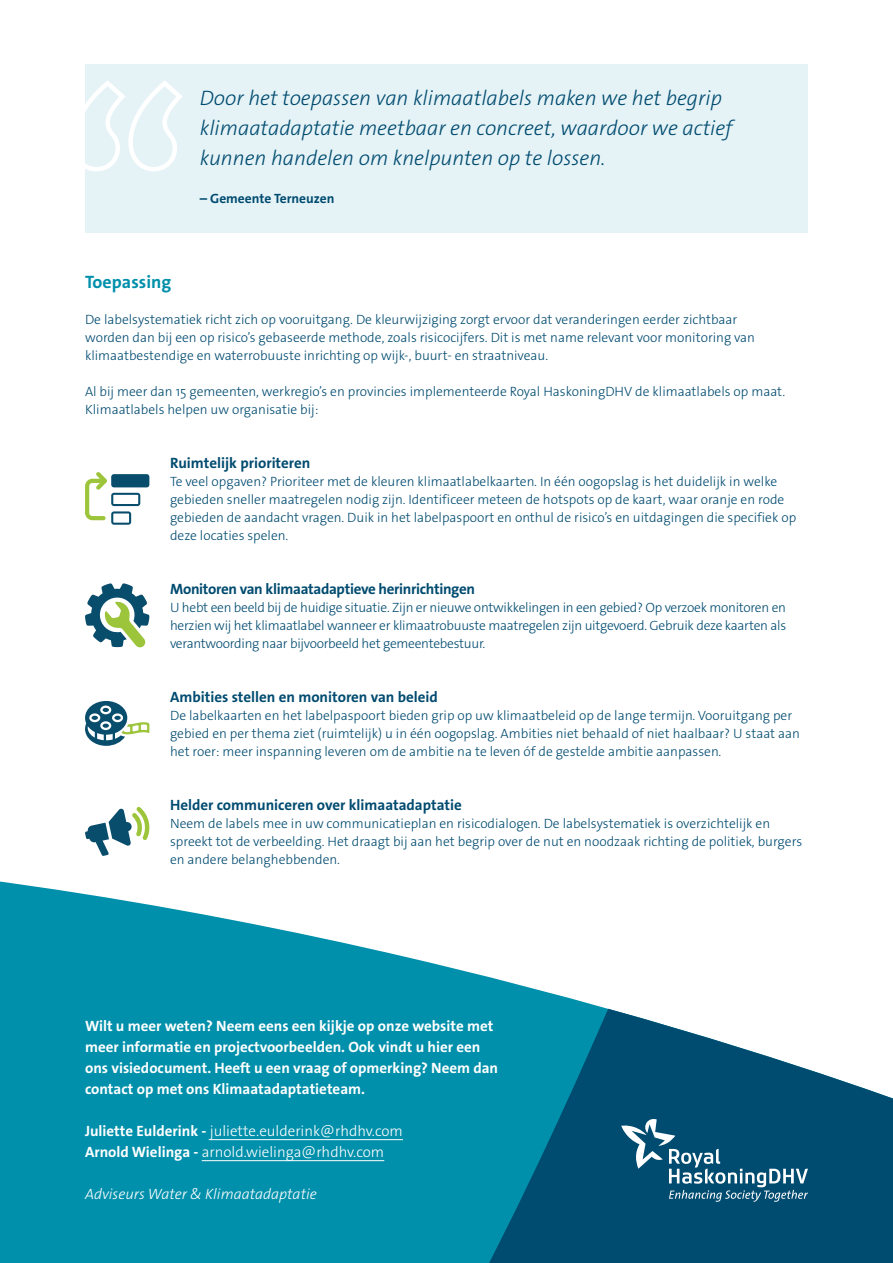
<style>
.page{position:relative;width:893px;height:1263px;background:#fff}
.page>*{position:absolute;margin:0;border:0;box-sizing:border-box;transform-origin:0 0}
.t1{font:italic 300 21px/30px "The Sans Os F";color:#004b70}
.t2{font:700 18px "The Sans Os F";color:#0090ab}
.t3{font:700 15px/21px "The Sans Os F";color:#fff}
.t4{font:700 15px "The Sans Os F";color:#004b70}
.t5{font:300 15px/21px "The Sans Os F";color:#fff}
.t6{font:700 15px "The Sans Os F";letter-spacing:-.02em;color:#004b70}
.t7{font:italic 300 15px "The Sans Os F";color:#fff}
.t8{font:300 13.5px/18px "The Sans Os F";color:#004b70}
.t9{font:700 13.5px "The Sans Os F";color:#004b70}
.s1{font-weight:700}
</style>
<div class="page">
<svg style="left:0;top:881px;width:609px;height:382px;fill:#0090ab"></svg>
<svg style="left:482px;top:1009px;width:411px;height:254px;background:#23718f"></svg>
<svg style="left:621px;top:1118px;width:187px;height:84px;background:#246484"></svg>
<div style="left:85px;top:64px;width:723px;height:168px;background:#e5f3f6"></div>
<svg style="left:85px;top:80px;width:98px;height:91px"></svg>
<div style="left:111px;top:474px;width:38px;height:13px;background:#094d6d;border-radius:3px"></div>
<svg style="left:85px;top:472px;width:55px;height:53px"></svg>
<svg style="left:85px;top:583px;width:64px;height:64px"></svg>
<svg style="left:85px;top:701px;width:64px;height:45px"></svg>
<svg style="left:85px;top:807px;width:64px;height:49px"></svg>
<hr style="left:210px;top:1139px;width:193px;height:1px;background:#fff">
<hr style="left:202px;top:1160px;width:182px;height:1px;background:#fff">
<h1 class="t1" style="left:200px;top:83px;width:534px">Door het toepassen van klimaatlabels maken we het begrip klimaatadaptatie meetbaar en concreet, waardoor we actief kunnen handelen om knelpunten op te lossen.</h1>
<p class="t9" style="left:200px;top:189px;width:136px">– Gemeente Terneuzen</p>
<h2 class="t2" style="left:85px;top:270px;width:88px">Toepassing</h2>
<p class="t8" style="left:85px;top:311px;width:671px">De labelsystematiek richt zich op vooruitgang. De kleurwijziging zorgt ervoor dat veranderingen eerder zichtbaar worden dan bij een op risico’s gebaseerde methode, zoals risicocijfers. Dit is met name relevant voor monitoring van klimaatbestendige en waterrobuuste inrichting op wijk-, buurt- en straatniveau.</p>
<p class="t8" style="left:85px;top:383px;width:702px">Al bij meer dan 15 gemeenten, werkregio’s en provincies implementeerde Royal HaskoningDHV de klimaatlabels op maat.<br>Klimaatlabels helpen uw organisatie bij:</p>
<p class="t4" style="left:170px;top:453px;width:142px">Ruimtelijk prioriteren</p>
<p class="t8" style="left:170px;top:473px;width:628px">Te veel opgaven? Prioriteer met de kleuren klimaatlabelkaarten. In één oogopslag is het duidelijk in welke gebieden sneller maatregelen nodig zijn. Identificeer meteen de hotspots op de kaart, waar oranje en rode gebieden de aandacht vragen. Duik in het labelpaspoort en onthul de risico’s en uitdagingen die specifiek op deze locaties spelen.</p>
<p class="t6" style="left:170px;top:579px;width:306px">Monitoren van klimaatadaptieve herinrichtingen</p>
<p class="t8" style="left:170px;top:599px;width:618px;text-align:justify">U hebt een beeld bij de huidige situatie. Zijn er nieuwe ontwikkelingen in een gebied? Op verzoek monitoren en herzien wij het klimaatlabel wanneer er klimaatrobuuste maatregelen zijn uitgevoerd. Gebruik deze kaarten als verantwoording naar bijvoorbeeld het gemeentebestuur.</p>
<p class="t4" style="left:170px;top:687px;width:269px">Ambities stellen en monitoren van beleid</p>
<p class="t8" style="left:170px;top:707px;width:631px">De labelkaarten en het labelpaspoort bieden grip op uw klimaatbeleid op de lange termijn. Vooruitgang per gebied en per thema ziet (ruimtelijk) u in één oogopslag. Ambities niet behaald of niet haalbaar? U staat aan het roer: meer inspanning leveren om de ambitie na te leven óf de gestelde ambitie aanpassen.</p>
<p class="t4" style="left:170px;top:795px;width:293px">Helder communiceren over klimaatadaptatie</p>
<p class="t8" style="left:170px;top:815px;width:634px">Neem de labels mee in uw communicatieplan en risicodialogen. De labelsystematiek is overzichtelijk en spreekt tot de verbeelding. Het draagt bij aan het begrip over de nut en noodzaak richting de politiek, burgers en andere belanghebbenden.</p>
<p class="t3" style="left:85px;top:1016px;width:415px">Wilt u meer weten? Neem eens een kijkje op onze website met meer informatie en projectvoorbeelden. Ook vindt u hier een ons visiedocument. Heeft u een vraag of opmerking? Neem dan contact op met ons Klimaatadaptatieteam.</p>
<p class="t5" style="left:85px;top:1121px;width:319px"><span class="s1">Juliette Eulderink -</span> juliette.eulderink@rhdhv.com<br><span class="s1">Arnold Wielinga -</span> arnold.wielinga@rhdhv.com</p>
<p class="t7" style="left:85px;top:1184px;width:233px">Adviseurs Water &amp; Klimaatadaptatie</p>
</div>
